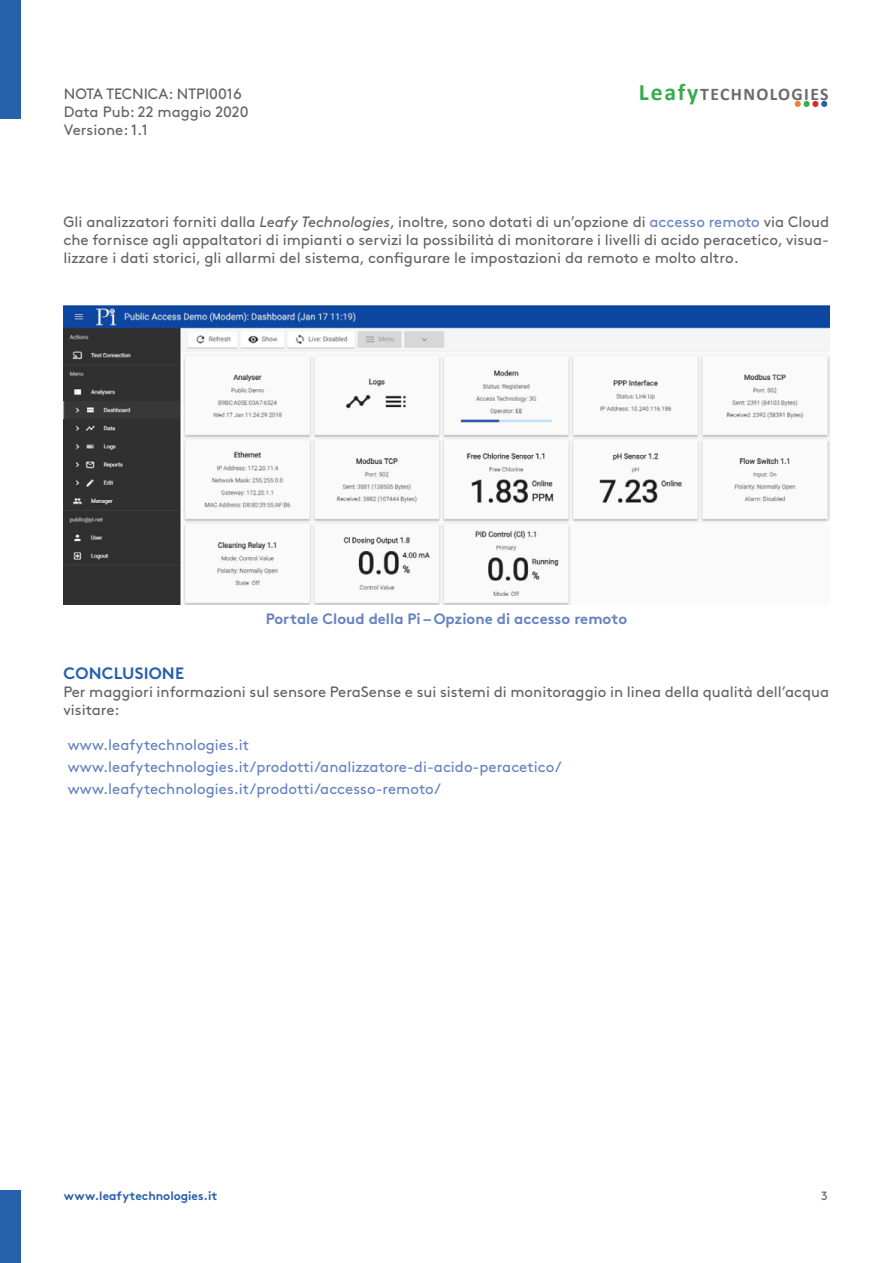
<style>
.page{position:relative;width:893px;height:1263px;background:#fff}
.page>*{position:absolute;margin:0;border:0;box-sizing:border-box;transform-origin:0 0}
.t1{font:700 17.7px "Calibri";letter-spacing:.075em;color:#6a6c68}
.t2{font:700 16.5px "Brown Std";letter-spacing:.01em;color:#2760ab}
.t3{font:15px/18px "Brown Std";color:#646363}
.t4{font:15px/22.2px "Brown Std";color:#6582c1}
.t5{font:700 15px "Brown Std";color:#6582c1}
.t6{font:700 12px "Brown Std";color:#2760ab}
.t7{font:12px "Brown Std";color:#646363}
.s1{font-size:23.7px;color:#39ab4e}
.s2{font-style:italic}
.s3{color:#6582c1}
</style>
<div class="page">
<div style="left:0;top:0;width:21px;height:119px;background:#2760ab"></div>
<div style="left:0;top:1191px;width:21px;height:72px;background:#2760ab"></div>
<svg style="left:795px;top:101px;width:6px;height:6px"></svg>
<div style="left:803px;top:101px;width:7px;height:6px;background:#39aa4e;border-radius:50%"></div>
<svg style="left:812px;top:101px;width:15px;height:6px"></svg>
<img style="left:64px;top:305px;width:765px;height:300px">
<p class="t3" style="left:64px;top:85px;width:179px">NOTA TECNICA: NTPI0016</p>
<p class="t1" style="left:639px;top:81px;width:191px"><span class="s1">Leafy</span>TECHNOLOGIES</p>
<p class="t3" style="left:64px;top:103px;width:186px">Data Pub: 22 maggio 2020<br>Versione: 1.1</p>
<p class="t3" style="left:64px;top:213px;width:767px;text-align:justify">Gli analizzatori forniti dalla <span class="s2">Leafy Technologies</span>, inoltre, sono dotati di un’opzione di <span class="s3">accesso remoto</span> via Cloud che fornisce agli appaltatori di impianti o servizi la possibilità di monitorare i livelli di acido peracetico, visua&shy;lizzare i dati storici, gli allarmi del sistema, configurare le impostazioni da remoto e molto altro.</p>
<p class="t5" style="left:266px;top:610px;width:363px">Portale Cloud della Pi – Opzione di accesso remoto</p>
<p class="t2" style="left:64px;top:663px;width:122px">CONCLUSIONE</p>
<p class="t3" style="left:64px;top:683px;width:767px">Per maggiori informazioni sul sensore PeraSense e sui sistemi di monitoraggio in linea della qualità dell’acqua visitare:</p>
<p class="t4" style="left:68px;top:734px;width:495px">www.leafytechnologies.it www.leafytechnologies.it/prodotti/analizzatore-di-acido-peracetico/ www.leafytechnologies.it/prodotti/accesso-remoto/</p>
<p class="t6" style="left:64px;top:1188px;width:155px">www.leafytechnologies.it</p>
<p class="t7" style="left:821px;top:1188px;width:8px">3</p>
</div>
